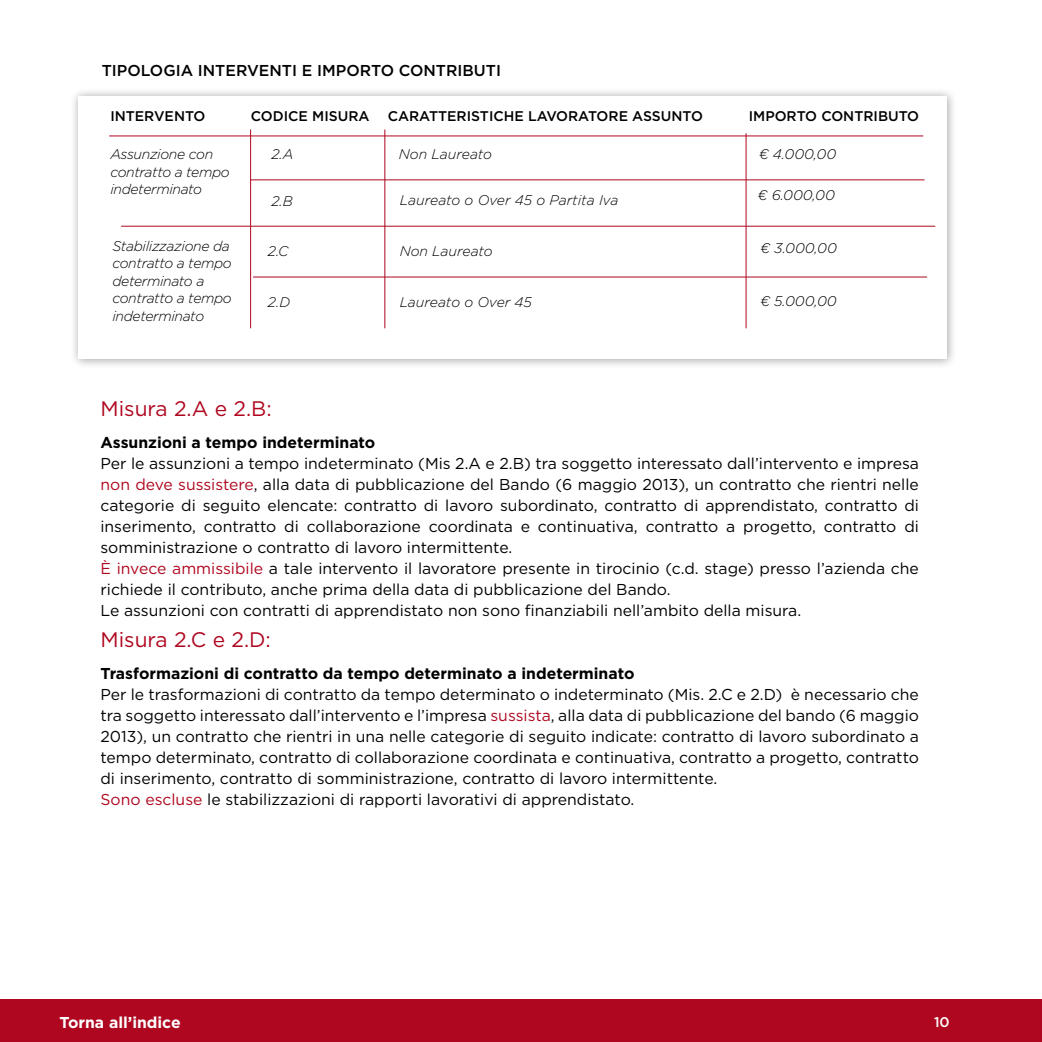
<style>
.page{position:relative;width:1042px;height:1042px;background:#fff}
.page>*{position:absolute;margin:0;border:0;box-sizing:border-box;transform-origin:0 0}
.t1{font:21px "Gotham";color:#af071f}
.t2{font:15.75px/21px "Gotham";color:#000}
.t3{font:700 15.75px "Gotham";color:#000}
.t4{font:500 15.75px "Gotham";color:#000}
.t5{font:700 15.75px "Gotham";color:#fff}
.t6{font:italic 300 14px/17.5px "Gotham";letter-spacing:-.025em;color:#000}
.t7{font:500 14px "Gotham";color:#000}
.t8{font:italic 300 14px "Gotham";color:#000}
.t9{font:italic 300 14px "Gotham";letter-spacing:-.005em;color:#000}
.t10{font:500 14px "Gotham";color:#fff}
.s1{color:#af071f}
</style>
<div class="page">
<div style="left:0;top:1000px;width:1042px;height:42px;background:#af071f"></div>
<div style="left:69px;top:86px;width:889px;height:283px;background:#000;opacity:.36"></div>
<div style="left:78px;top:95px;width:869px;height:263px;background:#fff"></div>
<hr style="left:251px;top:179px;width:673px;height:1px;background:#af071f">
<hr style="left:109px;top:135px;width:814px;height:1px;background:#af071f">
<hr style="left:250px;top:129px;width:1px;height:199px;background:#af071f">
<hr style="left:384px;top:129px;width:1px;height:199px;background:#af071f">
<hr style="left:745px;top:133px;width:1px;height:195px;background:#af071f">
<hr style="left:121px;top:226px;width:814px;height:1px;background:#af071f">
<hr style="left:253px;top:277px;width:674px;height:1px;background:#af071f">
<p class="t4" style="left:102px;top:60px;width:401px">TIPOLOGIA INTERVENTI E IMPORTO CONTRIBUTI</p>
<p class="t7" style="left:110px;top:107px;width:97px">INTERVENTO</p>
<p class="t7" style="left:251px;top:107px;width:120px">CODICE MISURA</p>
<p class="t7" style="left:749px;top:107px;width:172px">IMPORTO CONTRIBUTO</p>
<p class="t6" style="left:110px;top:145px;width:121px">Assunzione con contratto a tempo indeterminato</p>
<p class="t6" style="left:271px;top:145px;width:24px">2.A</p>
<p class="t6" style="left:271px;top:192px;width:23px">2.B</p>
<p class="t7" style="left:388px;top:107px;width:317px">CARATTERISTICHE LAVORATORE ASSUNTO</p>
<p class="t8" style="left:399px;top:145px;width:95px">Non Laureato</p>
<p class="t6" style="left:759px;top:144px;width:79px">€ 4.000,00</p>
<p class="t6" style="left:758px;top:186px;width:79px">€ 6.000,00</p>
<p class="t8" style="left:400px;top:191px;width:220px">Laureato o Over 45 o Partita Iva</p>
<p class="t6" style="left:112px;top:236px;width:121px">Stabilizzazione da contratto a tempo determinato a contratto a tempo indeterminato</p>
<p class="t6" style="left:268px;top:242px;width:22px">2.C</p>
<p class="t6" style="left:268px;top:293px;width:24px">2.D</p>
<p class="t8" style="left:400px;top:243px;width:95px">Non Laureato</p>
<p class="t9" style="left:400px;top:293px;width:134px">Laureato o Over 45</p>
<p class="t6" style="left:760px;top:239px;width:78px">€ 3.000,00</p>
<p class="t6" style="left:760px;top:292px;width:78px">€ 5.000,00</p>
<h1 class="t1" style="left:100px;top:395px;width:173px">Misura 2.A e 2.B:</h1>
<p class="t3" style="left:100px;top:432px;width:276px">Assunzioni a tempo indeterminato</p>
<p class="t2" style="left:100px;top:452px;width:820px">Per le assunzioni a tempo indeterminato (Mis 2.A e 2.B) tra soggetto interessato dall’intervento e impresa <span class="s1">non deve sussistere</span>, alla data di pubblicazione del Bando (6 maggio 2013), un contratto che rientri nelle categorie di seguito elencate: contratto di lavoro subordinato, contratto di apprendistato, contratto di inserimento, contratto di collaborazione coordinata e continuativa, contratto a progetto, contratto di somministrazione o contratto di lavoro intermittente.<br><span class="s1">È invece ammissibile</span> a tale intervento il lavoratore presente in tirocinio (c.d. stage) presso l’azienda che richiede il contributo, anche prima della data di pubblicazione del Bando.<br>Le assunzioni con contratti di apprendistato non sono finanziabili nell’ambito della misura.</p>
<h1 class="t1" style="left:100px;top:626px;width:172px">Misura 2.C e 2.D:</h1>
<p class="t3" style="left:100px;top:663px;width:535px">Trasformazioni di contratto da tempo determinato a indeterminato</p>
<p class="t2" style="left:100px;top:683px;width:820px">Per le trasformazioni di contratto da tempo determinato o indeterminato (Mis. 2.C e 2.D) è necessario che tra soggetto interessato dall’intervento e l’impresa <span class="s1">sussista</span>, alla data di pubblicazione del bando (6 maggio 2013), un contratto che rientri in una nelle categorie di seguito indicate: contratto di lavoro subordinato a tempo determinato, contratto di collaborazione coordinata e continuativa, contratto a progetto, contratto di inserimento, contratto di somministrazione, contratto di lavoro intermittente.<br><span class="s1">Sono escluse</span> le stabilizzazioni di rapporti lavorativi di apprendistato.</p>
<p class="t5" style="left:60px;top:1012px;width:123px">Torna all’indice</p>
<p class="t10" style="left:934px;top:1012px;width:17px">10</p>
</div>
